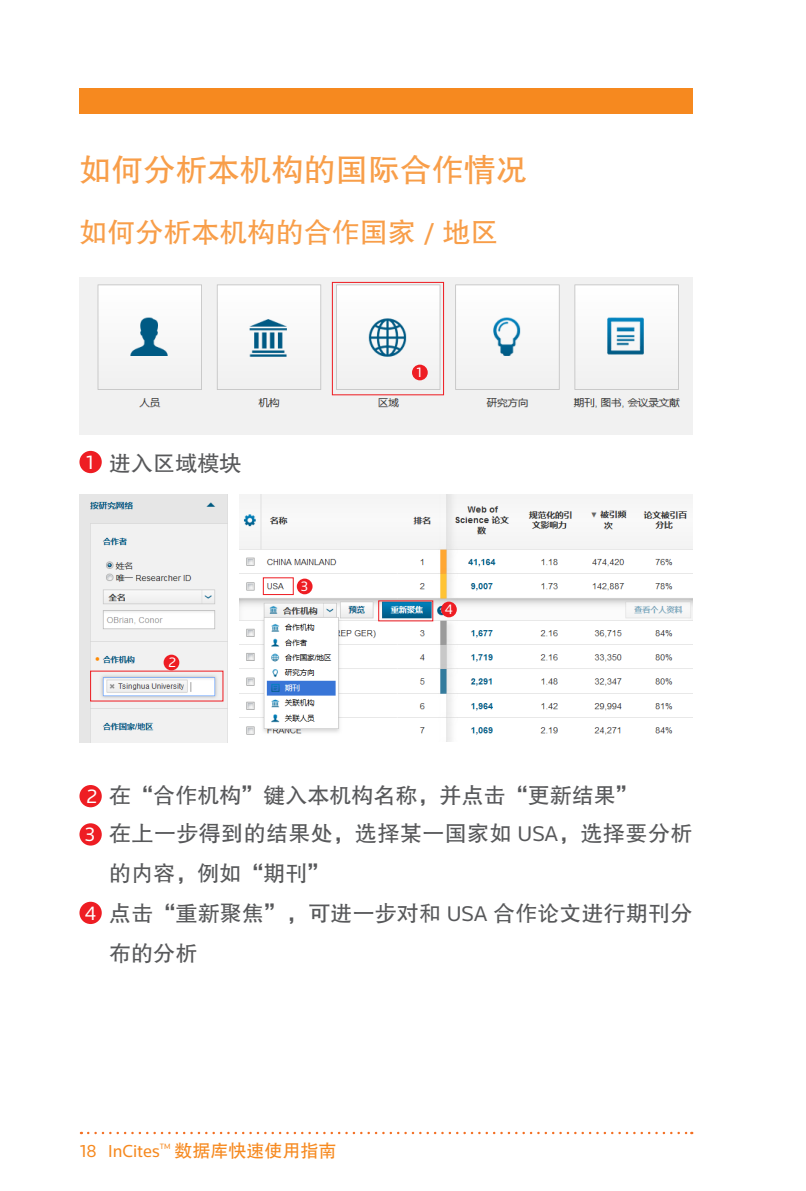
<style>
.page{position:relative;width:806px;height:1191px;background:#fff}
.page>*{position:absolute;margin:0;border:0;box-sizing:border-box;transform-origin:0 0}
.正文{font:32px "FZHTJW GB1 0";color:#f89e49}
.正文-2{font:28px "FZHTJW GB1 0";color:#f89e49}
.正文-3{font:22px/40px "FZHTJW GB1 0";letter-spacing:.005em;color:#57585a}
.正文-4{font:20px "Knowledge";color:#fff}
.t1{font:18px "Knowledge";color:#f6891f}
.t2{font:18px "FZHTJW GB1 0";color:#f6891f}
.正文-5{font:14.2px "Knowledge";color:#fff}
.t3{font:8px "Knowledge";color:#f6891f}
.s1{font-family:"Knowledge"}
</style>
<div class="page">
<div style="left:79px;top:88px;width:613px;height:25px;background:#f6891f"></div>
<svg style="left:88px;top:1131px;width:603px;height:3px"></svg>
<img style="left:79px;top:278px;width:613px;height:156px">
<div style="left:79px;top:451px;width:23px;height:22px;background:#ee1d23;border-radius:50%"></div>
<div style="left:79px;top:785px;width:23px;height:22px;background:#ee1d23;border-radius:50%"></div>
<div style="left:412px;top:365px;width:15px;height:15px;background:#ee1d23;border-radius:50%"></div>
<div style="left:79px;top:823px;width:23px;height:22px;background:#ee1d23;border-radius:50%"></div>
<div style="left:79px;top:901px;width:23px;height:23px;background:#ee1d23;border-radius:50%"></div>
<div style="left:331px;top:282px;width:113px;height:113px;border:1px solid #ee1d23"></div>
<img style="left:79px;top:494px;width:148px;height:249px">
<img style="left:239px;top:494px;width:453px;height:248px">
<div style="left:163px;top:654px;width:16px;height:16px;background:#ee1d23;border-radius:50%"></div>
<div style="left:296px;top:578px;width:16px;height:16px;background:#ee1d23;border-radius:50%"></div>
<div style="left:441px;top:601px;width:15px;height:16px;background:#ee1d23;border-radius:50%"></div>
<div style="left:263px;top:577px;width:30px;height:18px;border:1px solid #ee1d23"></div>
<p class="正文" style="left:79px;top:152px;width:449px">如何分析本机构的国际合作情况</p>
<p class="正文-2" style="left:79px;top:216px;width:420px">如何分析本机构的合作国家 <span class="s1">/</span> 地区</p>
<p class="正文-4" style="left:86px;top:450px;width:8px">1</p>
<p class="正文-3" style="left:109px;top:444px;width:133px">进入区域模块</p>
<p class="正文-5" style="left:168px;top:654px;width:9px">2</p>
<p class="正文-5" style="left:300px;top:578px;width:9px">3</p>
<p class="正文-5" style="left:416px;top:364px;width:6px">1</p>
<p class="正文-5" style="left:444px;top:601px;width:9px">4</p>
<p class="正文-4" style="left:86px;top:784px;width:12px">2</p>
<p class="正文-3" style="left:109px;top:775px;width:529px">在“合作机构”键入本机构名称，并点击“更新结果”</p>
<p class="正文-4" style="left:85px;top:822px;width:12px">3</p>
<p class="正文-4" style="left:85px;top:900px;width:13px">4</p>
<p class="正文-3" style="left:109px;top:813px;width:584px">在上一步得到的结果处，选择某一国家如 <span class="s1">USA</span>，选择要分析的内容，例如“期刊”</p>
<p class="正文-3" style="left:109px;top:893px;width:584px">点击“重新聚焦”，可进一步对和 <span class="s1">USA</span> 合作论文进行期刊分布的分析</p>
<p class="t1" style="left:80px;top:1139px;width:81px">18 InCites</p>
<p class="t3" style="left:160px;top:1141px;width:12px">TM</p>
<p class="t2" style="left:174px;top:1140px;width:163px">数据库快速使用指南</p>
</div>
